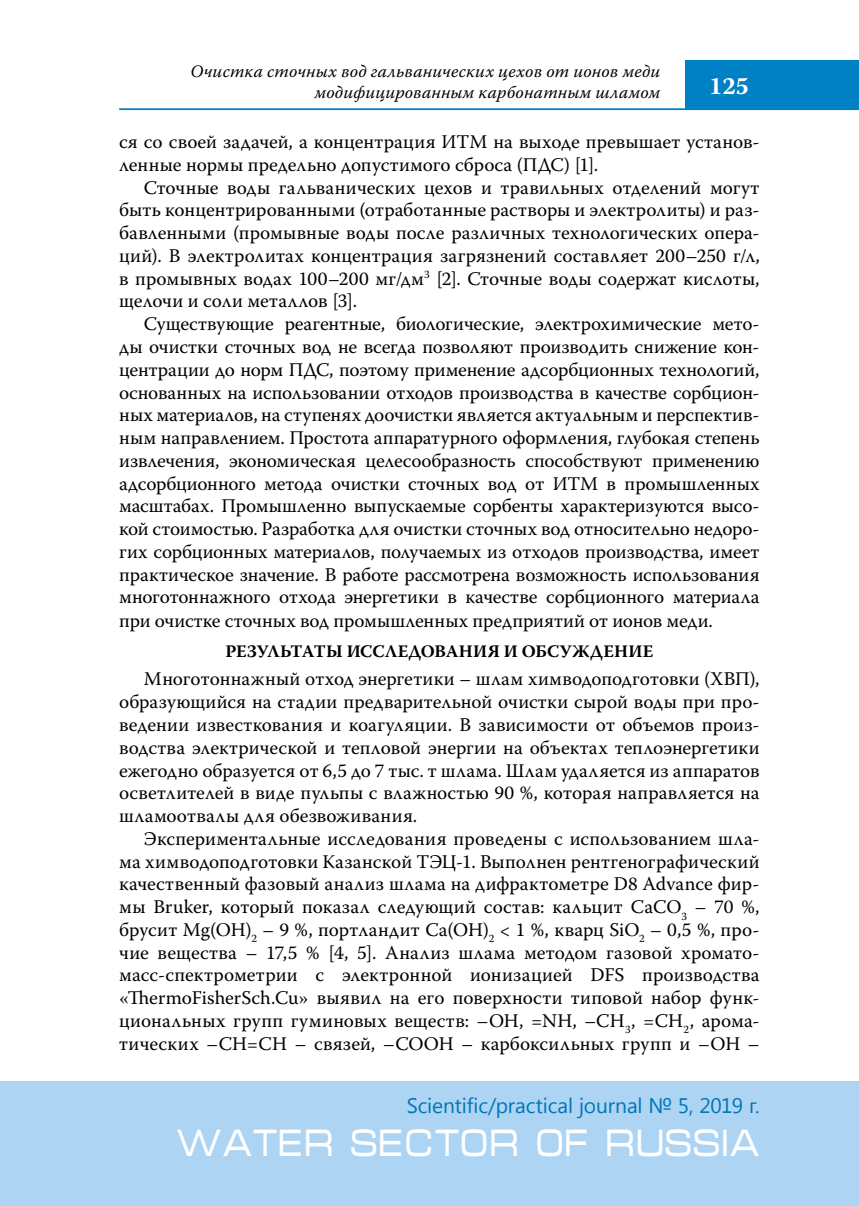
<style>
.page{position:relative;width:859px;height:1206px;background:#fff}
.page>*{position:absolute;margin:0;border:0;box-sizing:border-box;transform-origin:0 0}
.t1{font:38.5px "Micra C";color:#fff;scale:.83 1}
.t2{font:700 24.5px "Warnock Pro";color:#fff}
.t3{font:21px "Segoe UI";letter-spacing:-.005em;color:#0077b6}
.t4{font:19.25px/22.8px "Warnock Pro";letter-spacing:.005em;color:#000;text-align:justify}
.t5{font:italic 17.5px/21px "Warnock Pro";letter-spacing:.005em;color:#000;text-align:right}
.t6{font:700 17.5px "Warnock Pro";color:#000}
</style>
<div class="page">
<hr style="left:119px;top:108px;width:739px;height:2px;background:#0080c5">
<div style="left:685px;top:60px;width:173px;height:50px;background:#0080c5"></div>
<div style="left:0;top:1081px;width:858px;height:124px;background:#add4f3"></div>
<p class="t5" style="left:190px;top:60px;width:471px">очистка сточных вод гальванических цехов от ионов меди модифицированным карбонатным шламом</p>
<p class="t2" style="left:708px;top:71px;width:41px">125</p>
<p class="t4" style="left:119px;top:130px;width:641px">ся со своей задачей, а концентрация ИТМ на выходе превышает установ&shy;ленные нормы предельно допустимого сброса (ПДС) [1].</p>
<p class="t4" style="left:119px;top:176px;width:642px;text-indent:25px">Сточные воды гальванических цехов и травильных отделений могут быть концентрированными (отработанные растворы и электролиты) и раз&shy;бавленными (промывные воды после различных технологических опера&shy;ций). В электролитах концентрация загрязнений составляет 200–250 г/л, в промывных водах 100–200 мг/дм<sup>3</sup> [2]. Сточные воды содержат кислоты, щелочи и соли металлов [3].</p>
<p class="t4" style="left:119px;top:312px;width:641px;text-indent:25px">Существующие реагентные, биологические, электрохимические мето&shy;ды очистки сточных вод не всегда позволяют производить снижение кон&shy;центрации до норм ПДС, поэтому применение адсорбционных технологий, основанных на использовании отходов производства в качестве сорбцион&shy;ных материалов, на ступенях доочистки является актуальным и перспектив&shy;ным направлением. Простота аппаратурного оформления, глубокая степень извлечения, экономическая целесообразность способствуют применению адсорбционного метода очистки сточных вод от ИТМ в промышленных масштабах. Промышленно выпускаемые сорбенты характеризуются высо&shy;кой стоимостью. Разработка для очистки сточных вод относительно недоро&shy;гих сорбционных материалов, получаемых из отходов производства, имеет практическое значение. В работе рассмотрена возможность использования многотоннажного отхода энергетики в качестве сорбционного материала при очистке сточных вод промышленных предприятий от ионов меди.</p>
<p class="t6" style="left:225px;top:641px;width:429px">РЕЗУЛЬТАТЫ ИССЛЕДОВАНИЯ И ОБСУЖДЕНИЕ</p>
<p class="t4" style="left:119px;top:667px;width:642px;text-indent:25px">Многотоннажный отход энергетики – шлам химводоподготовки (ХВП), образующийся на стадии предварительной очистки сырой воды при про&shy;ведении известкования и коагуляции. В зависимости от объемов произ&shy;водства электрической и тепловой энергии на объектах теплоэнергетики ежегодно образуется от 6,5 до 7 тыс. т шлама. Шлам удаляется из аппаратов осветлителей в виде пульпы с влажностью 90 %, которая направляется на шламоотвалы для обезвоживания.</p>
<p class="t4" style="left:119px;top:826px;width:641px;text-indent:25px">Экспериментальные исследования проведены с использованием шла&shy;ма химводоподготовки Казанской ТЭЦ-1. Выполнен рентгенографический качественный фазовый анализ шлама на дифрактометре D8 Advance фир&shy;мы Bruker, который показал следующий состав: кальцит CaCO<sub>3</sub> – 70 %, брусит Mg(OH)<sub>2</sub> – 9 %, портландит Ca(OH)<sub>2</sub> &lt; 1 %, кварц SiO<sub>2</sub> – 0,5 %, про&shy;чие вещества – 17,5 % [4, 5]. Анализ шлама методом газовой хромато&shy;масс-спектрометрии с электронной ионизацией DFS производства «ThermoFisherSch.Cu» выявил на его поверхности типовой набор функ&shy;циональных групп гуминовых веществ: –OH, =NH, –СH<sub>3</sub>, =CH<sub>2</sub>, арома&shy;тических –CH=CH – связей, –COOH – карбоксильных групп и –OH –</p>
<p class="t3" style="left:406px;top:1090px;width:354px">scientific/practical journal № 5, 2019 г.</p>
<h1 class="t1" style="left:175px;top:1126px;width:705px">WATER SECTOR OF RUSSIA</h1>
</div>
